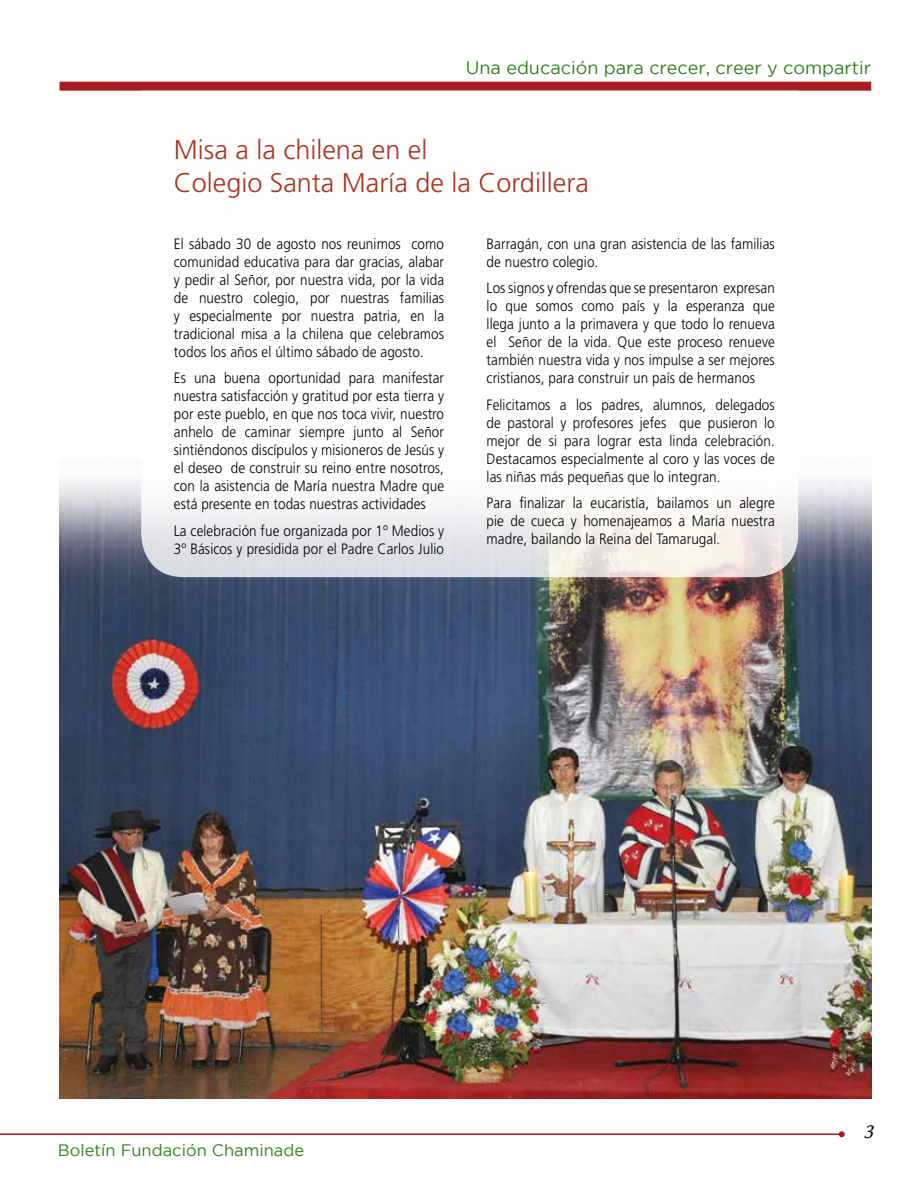
<style>
.page{position:relative;width:918px;height:1188px;background:#fff}
.page>*{position:absolute;margin:0;border:0;box-sizing:border-box;transform-origin:0 0}
.t1{font:300 27px/32.4px "Frutiger LT Std";color:#a83521}
.t2{font:21px "Lin Biolinum Slanted";color:#000}
.t3{font:18px "Gotham";color:#307f19}
.t4{font:16.5px "Gotham";color:#307f19}
.t5{font:300 15px/18px "Frutiger LT Std";letter-spacing:.005em;color:#000;text-align:justify;scale:.9 1}
</style>
<div class="page">
<hr style="left:0;top:1134px;width:842px;height:1px;background:#a71f23">
<svg style="left:839px;top:1131px;width:6px;height:6px"></svg>
<div style="left:60px;top:82px;width:811px;height:9px;background:#a71f23"></div>
<img style="left:60px;top:482px;width:811px;height:617px">
<svg style="left:141px;top:482px;width:657px;height:95px"></svg>
<p class="t3" style="left:466px;top:57px;width:407px">Una educación para crecer, creer y compartir</p>
<h1 class="t1" style="left:174px;top:134px;width:417px">Misa a la chilena en el<br>Colegio Santa María de la Cordillera</h1>
<p class="t5" style="left:174px;top:235px;width:302px">El sábado 30 de agosto nos reunimos como comunidad educativa para dar gracias, alabar y pedir al Señor, por nuestra vida, por la vida de nuestro colegio, por nuestras familias y especialmente por nuestra patria, en la tradicional misa a la chilena que celebramos todos los años el último sábado de agosto.</p>
<p class="t5" style="left:174px;top:369px;width:302px">Es una buena oportunidad para manifestar nuestra satisfacción y gratitud por esta tierra y por este pueblo, en que nos toca vivir, nuestro anhelo de caminar siempre junto al Señor sintiéndonos discípulos y misioneros de Jesús y el deseo de construir su reino entre nosotros, con la asistencia de María nuestra Madre que está presente en todas nuestras actividades</p>
<p class="t5" style="left:174px;top:522px;width:302px">La celebración fue organizada por 1º Medios y<br>3º Básicos y presidida por el Padre Carlos Julio</p>
<p class="t5" style="left:487px;top:235px;width:322px">Barragán, con una gran asistencia de las familias de nuestro colegio.</p>
<p class="t5" style="left:487px;top:279px;width:322px">Los signos y ofrendas que se presentaron expresan lo que somos como país y la esperanza que llega junto a la primavera y que todo lo renueva el Señor de la vida. Que este proceso renueve también nuestra vida y nos impulse a ser mejores cristianos, para construir un país de hermanos</p>
<p class="t5" style="left:487px;top:396px;width:322px">Felicitamos a los padres, alumnos, delegados de pastoral y profesores jefes que pusieron lo mejor de si para lograr esta linda celebración.<br>Destacamos especialmente al coro y las voces de las niñas más pequeñas que lo integran.</p>
<p class="t5" style="left:487px;top:494px;width:322px">Para finalizar la eucaristía, bailamos un alegre pie de cueca y homenajeamos a María nuestra madre, bailando la Reina del Tamarugal.</p>
<p class="t4" style="left:58px;top:1141px;width:248px">Boletín Fundación Chaminade</p>
<h2 class="t2" style="left:863px;top:1119px;width:11px">3</h2>
</div>
